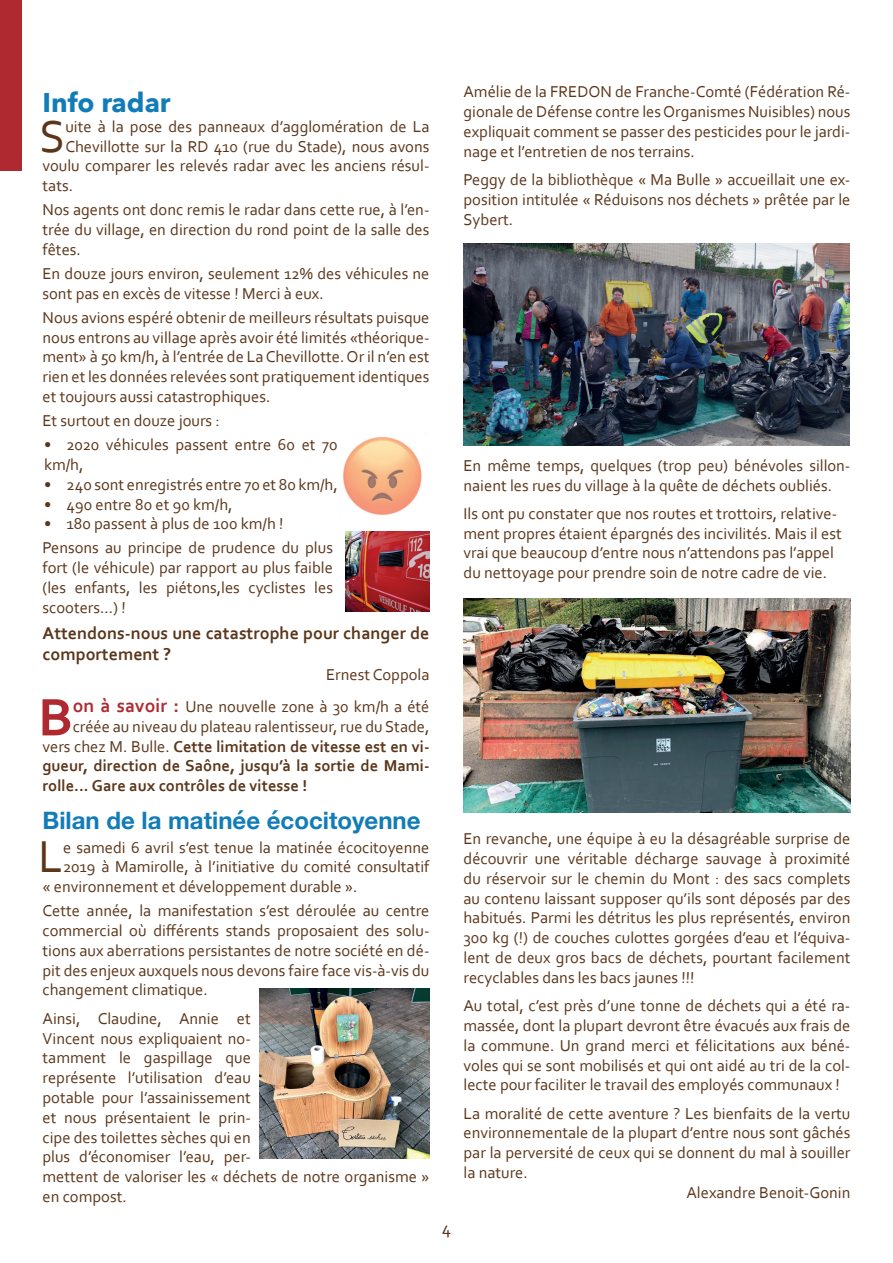
<style>
.page{position:relative;width:893px;height:1263px;background:#fff}
.page>*{position:absolute;margin:0;border:0;box-sizing:border-box;transform-origin:0 0}
.t1{font:700 55.35px "Corbel";color:#ae2a30}
.t2{font:46.8px "Corbel";color:#5b361a}
.t3{font:700 27px "Avenir Next";color:#127cb8}
.t4{font:700 24px "Helvetica Neue";color:#127cb8}
.t5{font:700 18px/21.6px "Corbel";color:#5b361a}
.t6{font:18px "Corbel";color:#5b361a}
.t7{font:16.5px/19.8px "Corbel";color:#5b361a;text-align:justify}
.t8{font:700 16.5px "Corbel";color:#5b361a}
.s1{font-weight:700;font-size:19.5px;color:#ae2a30}
.s2{font-weight:400}
</style>
<div class="page">
<img style="left:346px;top:531px;width:83px;height:81px">
<img style="left:259px;top:989px;width:170px;height:169px">
<img style="left:463px;top:243px;width:386px;height:202px">
<div style="left:0;top:0;width:21px;height:170px;background:#ae2a30"></div>
<img style="left:463px;top:598px;width:387px;height:214px">
<img style="left:343px;top:437px;width:79px;height:78px">
<h3 class="t3" style="left:43px;top:79px;width:130px">Info radar</h3>
<h2 class="t2" style="left:40px;top:107px;width:27px">S</h2>
<p class="t7" style="left:65px;top:116px;width:366px">uite à la pose des panneaux d’agglomération de La</p>
<p class="t7" style="left:65px;top:136px;width:366px">Chevillotte sur la RD 410 (rue du Stade), nous avons</p>
<p class="t7" style="left:43px;top:156px;width:388px">voulu comparer les relevés radar avec les anciens résul-</p>
<p class="t7" style="left:43px;top:175px;width:32px">tats.</p>
<p class="t7" style="left:43px;top:200px;width:388px">Nos agents ont donc remis le radar dans cette rue, à l’en&shy;trée du village, en direction du rond point de la salle des fêtes.</p>
<p class="t7" style="left:43px;top:263px;width:388px">En douze jours environ, seulement 12% des véhicules ne sont pas en excès de vitesse ! Merci à eux.</p>
<p class="t7" style="left:43px;top:307px;width:388px">Nous avions espéré obtenir de meilleurs résultats puisque nous entrons au village après avoir été limités «théorique&shy;ment» à 50 km/h, à l’entrée de La Chevillotte. Or il n’en est rien et les données relevées sont pratiquement identiques et toujours aussi catastrophiques.</p>
<p class="t7" style="left:43px;top:410px;width:179px">Et surtout en douze jours :</p>
<p class="t7" style="left:44px;top:434px;width:295px">• 2020 véhicules passent entre 60 et 70 km/h,</p>
<p class="t7" style="left:44px;top:474px;width:295px">• 240 sont enregistrés entre 70 et 80 km/h,</p>
<p class="t7" style="left:44px;top:494px;width:190px">• 490 entre 80 et 90 km/h,</p>
<p class="t7" style="left:43px;top:511px;width:292px;line-height:24px">• 180 passent à plus de 100 km/h !<br>Pensons au principe de prudence du plus</p>
<p class="t7" style="left:43px;top:557px;width:292px">fort (le véhicule) par rapport au plus faible (les enfants, les piétons,les cyclistes les scooters...) !</p>
<p class="t5" style="left:43px;top:621px;width:388px">Attendons-nous une catastrophe pour changer de comportement ?</p>
<p class="t7" style="left:326px;top:664px;width:105px">Ernest Coppola</p>
<h1 class="t1" style="left:38px;top:683px;width:36px">B</h1>
<p class="t7" style="left:73px;top:696px;width:358px"><span class="s1">on à savoir :</span> Une nouvelle zone à 30 km/h a été</p>
<p class="t7" style="left:73px;top:716px;width:358px">créée au niveau du plateau ralentisseur, rue du Stade,</p>
<p class="t8" style="left:43px;top:736px;width:388px"><span class="s2">vers chez M. Bulle.</span> Cette limitation de vitesse est en vi-</p>
<p class="t8" style="left:43px;top:756px;width:388px">gueur, direction de Saône, jusqu’à la sortie de Mami-</p>
<p class="t8" style="left:43px;top:775px;width:266px">rolle... Gare aux contrôles de vitesse !</p>
<h3 class="t4" style="left:43px;top:801px;width:380px">Bilan de la matinée écocitoyenne</h3>
<h2 class="t2" style="left:39px;top:828px;width:26px">L</h2>
<p class="t7" style="left:63px;top:837px;width:368px">e samedi 6 avril s’est tenue la matinée écocitoyenne</p>
<p class="t7" style="left:63px;top:856px;width:368px">2019 à Mamirolle, à l’initiative du comité consultatif</p>
<p class="t7" style="left:43px;top:876px;width:316px">« environnement et développement durable ».</p>
<p class="t7" style="left:43px;top:900px;width:388px">Cette année, la manifestation s’est déroulée au centre commercial où différents stands proposaient des solu&shy;tions aux aberrations persistantes de notre société en dé&shy;pit des enjeux auxquels nous devons faire face vis-à-vis du changement climatique.</p>
<p class="t7" style="left:43px;top:1008px;width:388px;text-align:left">Ainsi, Claudine, Annie et<br>Vincent nous expliquaient no-<br>tamment le gaspillage que<br>représente l’utilisation d’eau<br>potable pour l’assainissement<br>et nous présentaient le prin-<br>cipe des toilettes sèches qui en<br>plus d’économiser l’eau, per-<br>mettent de valoriser les « déchets de notre organisme » en compost.</p>
<p class="t6" style="left:442px;top:1217px;width:11px">4</p>
<p class="t7" style="left:463px;top:82px;width:388px">Amélie de la FREDON de Franche-Comté (Fédération Ré&shy;gionale de Défense contre les Organismes Nuisibles) nous expliquait comment se passer des pesticides pour le jardi&shy;nage et l’entretien de nos terrains.</p>
<p class="t7" style="left:463px;top:169px;width:388px">Peggy de la bibliothèque « Ma Bulle » accueillait une ex&shy;position intitulée « Réduisons nos déchets » prêtée par le Sybert.</p>
<p class="t7" style="left:463px;top:455px;width:388px">En même temps, quelques (trop peu) bénévoles sillon&shy;naient les rues du village à la quête de déchets oubliés.</p>
<p class="t7" style="left:463px;top:503px;width:380px;text-align:left">Ils ont pu constater que nos routes et trottoirs, relative&shy;ment propres étaient épargnés des incivilités. Mais il est vrai que beaucoup d’entre nous n’attendons pas l’appel du nettoyage pour prendre soin de notre cadre de vie.</p>
<p class="t7" style="left:463px;top:828px;width:388px">En revanche, une équipe à eu la désagréable surprise de découvrir une véritable décharge sauvage à proximité du réservoir sur le chemin du Mont : des sacs complets au contenu laissant supposer qu’ils sont déposés par des habitués. Parmi les détritus les plus représentés, environ 300 kg (!) de couches culottes gorgées d’eau et l’équiva&shy;lent de deux gros bacs de déchets, pourtant facilement recyclables dans les bacs jaunes !!!</p>
<p class="t7" style="left:463px;top:995px;width:388px">Au total, c’est près d’une tonne de déchets qui a été ra&shy;massée, dont la plupart devront être évacués aux frais de la commune. Un grand merci et félicitations aux béné&shy;voles qui se sont mobilisés et qui ont aidé au tri de la col&shy;lecte pour faciliter le travail des employés communaux !</p>
<p class="t7" style="left:463px;top:1103px;width:388px">La moralité de cette aventure ? Les bienfaits de la vertu</p>
<p class="t7" style="left:463px;top:1123px;width:388px">environnementale de la plupart d’entre nous sont gâchés</p>
<p class="t7" style="left:463px;top:1142px;width:388px">par la perversité de ceux qui se donnent du mal à souiller</p>
<p class="t7" style="left:463px;top:1162px;width:66px">la nature.</p>
<p class="t7" style="left:686px;top:1182px;width:165px">Alexandre Benoit-Gonin</p>
</div>
